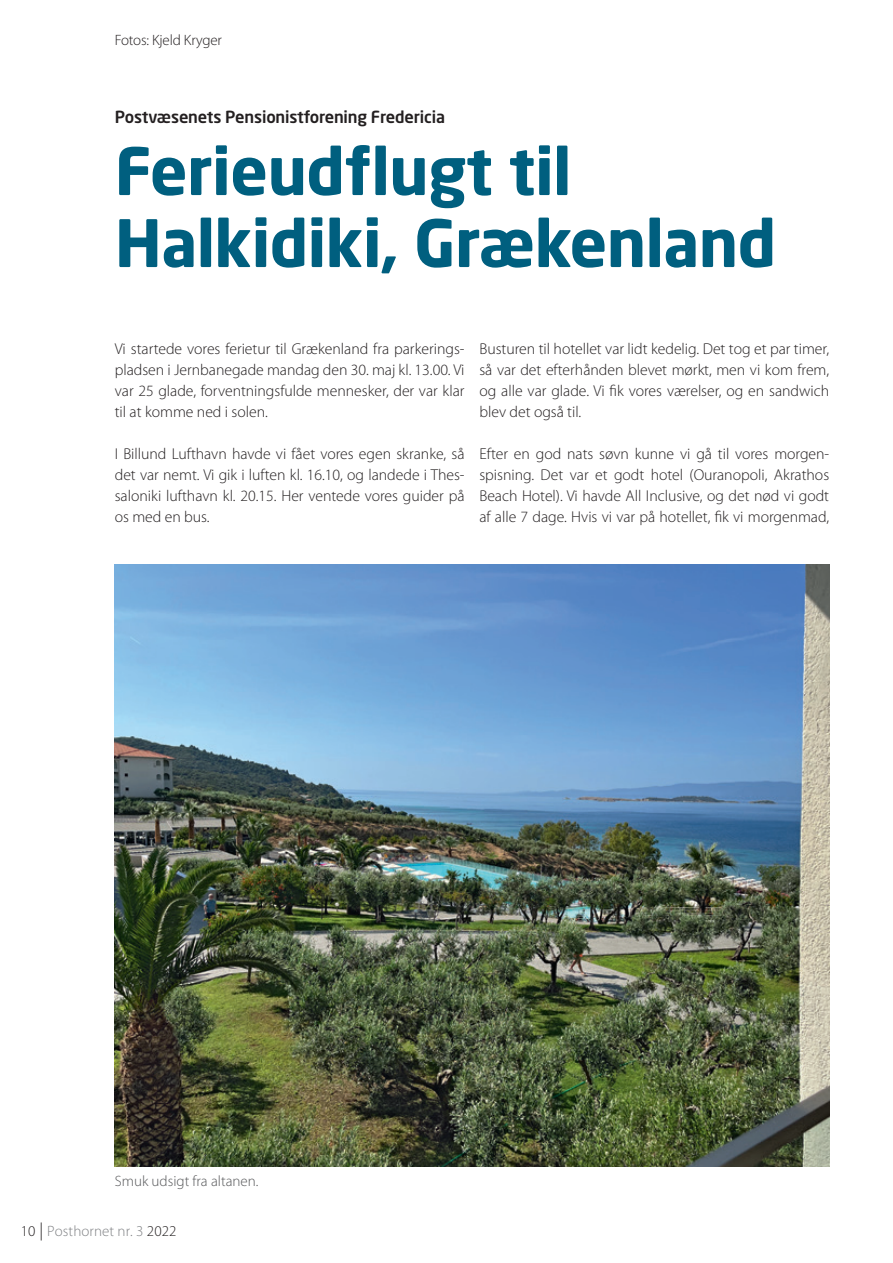
<style>
.page{position:relative;width:893px;height:1263px;background:#fff}
.page>*{position:absolute;margin:0;border:0;box-sizing:border-box;transform-origin:0 0}
.t1{font:700 64.5px/72px "Neo Sans Pro";letter-spacing:-.01em;color:#005f7f}
.t2{font:500 16.5px "Neo Sans Pro";letter-spacing:-.01em;color:#231f20}
.t3{font:300 15.75px/21px "Myriad Pro";color:#231f20;text-align:justify}
.t4{font:300 15px "Myriad Pro";color:#57585a}
.t5{font:300 15px "Myriad Pro";letter-spacing:.005em;color:#808285}
.t6{font:300 15px "Myriad Pro";letter-spacing:-.01em;color:#231f20}
.s1{color:#231f20}
.s2{font-size:18px;color:#231f20}
</style>
<div class="page">
<img style="left:115px;top:564px;width:714px;height:603px">
<p class="t6" style="left:115px;top:32px;width:109px">Fotos: Kjeld Kryger</p>
<p class="t2" style="left:115px;top:107px;width:332px">Postvæsenets Pensionistforening Fredericia</p>
<h1 class="t1" style="left:115px;top:133px;width:663px">Ferieudflugt til<br>Halkidiki, Grækenland</h1>
<p class="t3" style="left:115px;top:339px;width:351px">Vi startede vores ferietur til Grækenland fra parkerings&shy;pladsen i Jernbanegade mandag den 30. maj kl. 13.00. Vi var 25 glade, forventningsfulde mennesker, der var klar til at komme ned i solen.</p>
<p class="t3" style="left:115px;top:444px;width:351px">I Billund Lufthavn havde vi fået vores egen skranke, så det var nemt. Vi gik i luften kl. 16.10, og landede i Thes&shy;saloniki lufthavn kl. 20.15. Her ventede vores guider på os med en bus.</p>
<p class="t3" style="left:479px;top:339px;width:351px">Busturen til hotellet var lidt kedelig. Det tog et par timer, så var det efterhånden blevet mørkt, men vi kom frem, og alle var glade. Vi fik vores værelser, og en sandwich blev det også til.</p>
<p class="t3" style="left:479px;top:444px;width:351px">Efter en god nats søvn kunne vi gå til vores morgen&shy;spisning. Det var et godt hotel (Ouranopoli, Akrathos Beach Hotel). Vi havde All Inclusive, og det nød vi godt af alle 7 dage. Hvis vi var på hotellet, fik vi morgenmad,</p>
<p class="t4" style="left:115px;top:1173px;width:145px">Smuk udsigt fra altanen.</p>
<p class="t5" style="left:21px;top:1223px;width:157px"><span class="s1">10</span> <span class="s2">|</span> Posthornet nr. 3 <span class="s1">2022</span></p>
</div>
